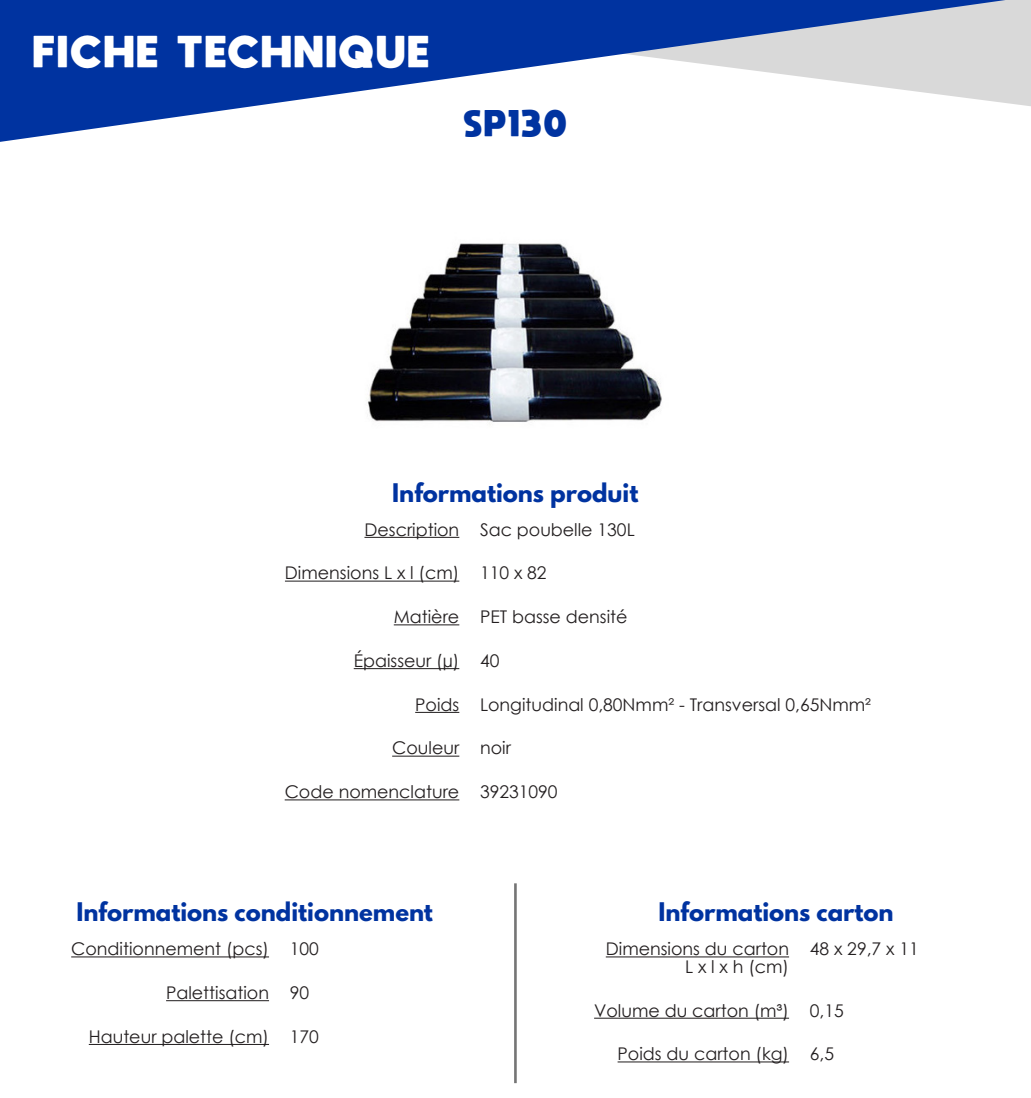
<style>
.page{position:relative;width:1031px;height:1098px;background:#fff}
.page>*{position:absolute;margin:0;border:0;box-sizing:border-box;transform-origin:0 0}
.t1{font:800 31.5px "moon get";letter-spacing:.1em;color:#fff}
.t2{font:800 26.25px "moon get";letter-spacing:.1em;color:#0033a0}
.t3{font:700 22.75px "League Spartan";color:#0033a0}
.t4{font:17.5px/17.5px "Century Gothic";color:#231f20;text-align:right}
</style>
<div class="page">
<svg style="left:0;top:0;width:1030px;height:142px"></svg>
<hr style="left:364px;top:537px;width:95px;height:1px;background:#231f20">
<hr style="left:285px;top:580px;width:174px;height:2px;background:#231f20">
<hr style="left:393px;top:624px;width:66px;height:1px;background:#231f20">
<hr style="left:353px;top:668px;width:106px;height:1px;background:#231f20">
<hr style="left:415px;top:712px;width:44px;height:1px;background:#231f20">
<hr style="left:392px;top:755px;width:67px;height:2px;background:#231f20">
<hr style="left:284px;top:799px;width:175px;height:1px;background:#231f20">
<hr style="left:605px;top:956px;width:183px;height:1px;background:#231f20">
<hr style="left:594px;top:1017px;width:194px;height:1px;background:#231f20">
<hr style="left:617px;top:1061px;width:171px;height:1px;background:#231f20">
<hr style="left:71px;top:956px;width:198px;height:1px;background:#231f20">
<hr style="left:166px;top:1000px;width:103px;height:1px;background:#231f20">
<hr style="left:89px;top:1044px;width:180px;height:1px;background:#231f20">
<hr style="left:514px;top:883px;width:2px;height:200px;background:#757575">
<img style="left:368px;top:243px;width:294px;height:180px">
<h1 class="t1" style="left:34px;top:31px;width:397px">FICHE TECHNIQUE</h1>
<h2 class="t2" style="left:464px;top:107px;width:104px">SP130</h2>
<h3 class="t3" style="left:392px;top:475px;width:247px">Informations produit</h3>
<p class="t4" style="left:364px;top:520px;width:96px">Description</p>
<p class="t4" style="left:285px;top:564px;width:176px">Dimensions L x l (cm)</p>
<p class="t4" style="left:393px;top:607px;width:67px">Matière</p>
<p class="t4" style="left:353px;top:651px;width:107px">Épaisseur (µ)</p>
<p class="t4" style="left:415px;top:695px;width:46px">Poids</p>
<p class="t4" style="left:392px;top:739px;width:69px">Couleur</p>
<p class="t4" style="left:284px;top:782px;width:176px">Code nomenclature</p>
<p class="t4" style="left:480px;top:520px;width:156px">Sac poubelle 130L</p>
<p class="t4" style="left:480px;top:564px;width:68px">110 x 82</p>
<p class="t4" style="left:480px;top:607px;width:149px">PET basse densité</p>
<p class="t4" style="left:480px;top:651px;width:21px">40</p>
<p class="t4" style="left:480px;top:695px;width:392px">Longitudinal 0,80Nmm² - Transversal 0,65Nmm²</p>
<p class="t4" style="left:480px;top:739px;width:32px">noir</p>
<p class="t4" style="left:480px;top:782px;width:79px">39231090</p>
<h3 class="t3" style="left:77px;top:894px;width:358px">Informations conditionnement</h3>
<h3 class="t3" style="left:658px;top:894px;width:236px">Informations carton</h3>
<p class="t4" style="left:71px;top:939px;width:199px">Conditionnement (pcs)</p>
<p class="t4" style="left:166px;top:983px;width:104px">Palettisation</p>
<p class="t4" style="left:89px;top:1027px;width:182px">Hauteur palette (cm)</p>
<p class="t4" style="left:289px;top:939px;width:31px">100</p>
<p class="t4" style="left:289px;top:1027px;width:31px">170</p>
<p class="t4" style="left:605px;top:939px;width:185px">Dimensions du carton<br>L x l x h (cm)</p>
<p class="t4" style="left:594px;top:1001px;width:196px">Volume du carton (m³)</p>
<p class="t4" style="left:617px;top:1044px;width:173px">Poids du carton (kg)</p>
<p class="t4" style="left:809px;top:939px;width:110px">48 x 29,7 x 11</p>
<p class="t4" style="left:809px;top:1001px;width:35px">0,15</p>
<p class="t4" style="left:809px;top:1044px;width:26px">6,5</p>
</div>
